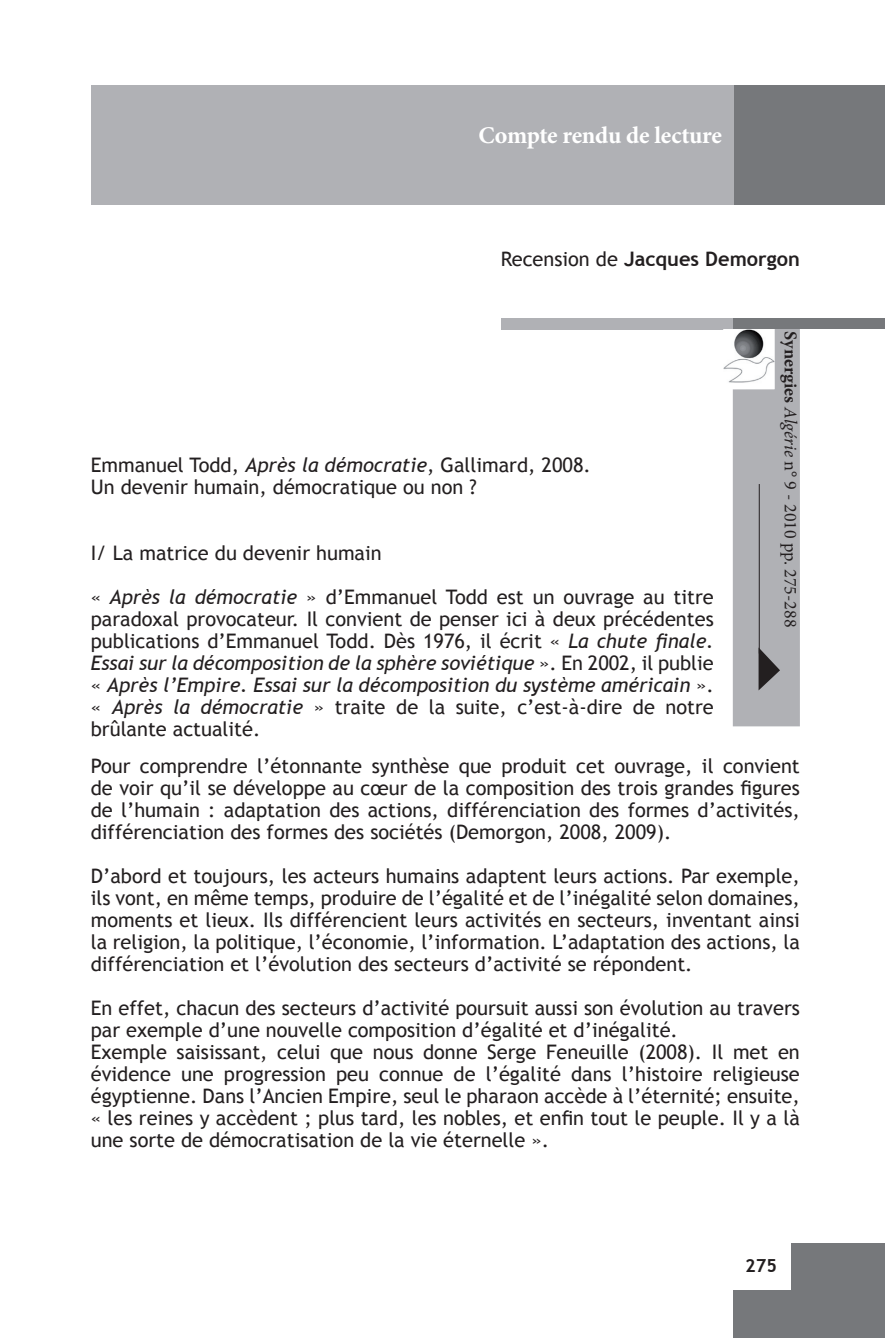
<style>
.page{position:relative;width:885px;height:1338px;background:#fff}
.page>*{position:absolute;margin:0;border:0;box-sizing:border-box;transform-origin:0 0}
.t1{font:700 24px "Minion Pro";letter-spacing:-.015em;color:#fff}
.t2{font:20px/22px "Trebuchet MS";color:#231f20;text-align:justify}
.t3{font:700 20px "Trebuchet MS";color:#231f20}
.t4{font:18px "Minion Pro";color:#231f20}
.t5{font:700 18px "Trebuchet MS";color:#231f20}
.s1{font-weight:400}
.s2{font-style:italic}
.s3{font-weight:700}
</style>
<div class="page">
<div style="left:733px;top:1243px;width:151px;height:95px;background:#76787b"></div>
<div style="left:731px;top:1242px;width:59px;height:48px;background:#fff"></div>
<div style="left:501px;top:318px;width:234px;height:12px;background:#b0b1b5"></div>
<div style="left:730px;top:85px;width:154px;height:119px;background:#76787b"></div>
<div style="left:732px;top:327px;width:67px;height:399px;background:#b0b1b5"></div>
<div style="left:733px;top:318px;width:151px;height:11px;background:#76787b"></div>
<svg style="left:758px;top:647px;width:22px;height:43px"></svg>
<img style="left:723px;top:329px;width:51px;height:60px">
<hr style="left:758px;top:484px;width:1px;height:170px;background:#231f20">
<div style="left:91px;top:85px;width:642px;height:120px;background:#b0b1b5"></div>
<p class="t1" style="left:478px;top:118px;width:245px">Compte rendu de lecture</p>
<p class="t3" style="left:501px;top:246px;width:300px"><span class="s1">Recension de</span> Jacques Demorgon</p>
<p class="t2" style="left:91px;top:454px;width:501px">Emmanuel Todd, <span class="s2">Après la démocratie</span>, Gallimard, 2008.<br>Un devenir humain, démocratique ou non ?</p>
<p class="t2" style="left:91px;top:542px;width:292px">I/ La matrice du devenir humain</p>
<p class="t2" style="left:91px;top:586px;width:624px">« <span class="s2">Après la démocratie</span> » d’Emmanuel Todd est un ouvrage au titre paradoxal provocateur. Il convient de penser ici à deux précédentes publications d’Emmanuel Todd. Dès 1976, il écrit « <span class="s2">La chute finale.<br>Essai sur la décomposition de la sphère soviétique</span> ». En 2002, il publie « <span class="s2">Après l’Empire. Essai sur la décomposition du système américain</span> ». « <span class="s2">Après la démocratie</span> » traite de la suite, c’est-à-dire de notre brûlante actualité.</p>
<p class="t4" style="left:802px;top:331px;width:297px;rotate:90deg"><span class="s3">Synergies</span> <span class="s2">Algérie</span> n° 9 - 2010 pp. 275-288</p>
<p class="t2" style="left:91px;top:755px;width:710px">Pour comprendre l’étonnante synthèse que produit cet ouvrage, il convient de voir qu’il se développe au cœur de la composition des trois grandes figures de l’humain : adaptation des actions, différenciation des formes d’activités, différenciation des formes des sociétés (Demorgon, 2008, 2009).</p>
<p class="t2" style="left:91px;top:865px;width:710px">D’abord et toujours, les acteurs humains adaptent leurs actions. Par exemple, ils vont, en même temps, produire de l’égalité et de l’inégalité selon domaines, moments et lieux. Ils différencient leurs activités en secteurs, inventant ainsi la religion, la politique, l’économie, l’information. L’adaptation des actions, la différenciation et l’évolution des secteurs d’activité se répondent.</p>
<p class="t2" style="left:91px;top:997px;width:710px;text-align:left">En effet, chacun des secteurs d’activité poursuit aussi son évolution au travers par exemple d’une nouvelle composition d’égalité et d’inégalité.<br>Exemple saisissant, celui que nous donne Serge Feneuille (2008). Il met en évidence une progression peu connue de l’égalité dans l’histoire religieuse égyptienne. Dans l’Ancien Empire, seul le pharaon accède à l’éternité; ensuite, « les reines y accèdent ; plus tard, les nobles, et enfin tout le peuple. Il y a là une sorte de démocratisation de la vie éternelle ».</p>
<p class="t5" style="left:745px;top:1255px;width:33px">275</p>
</div>
